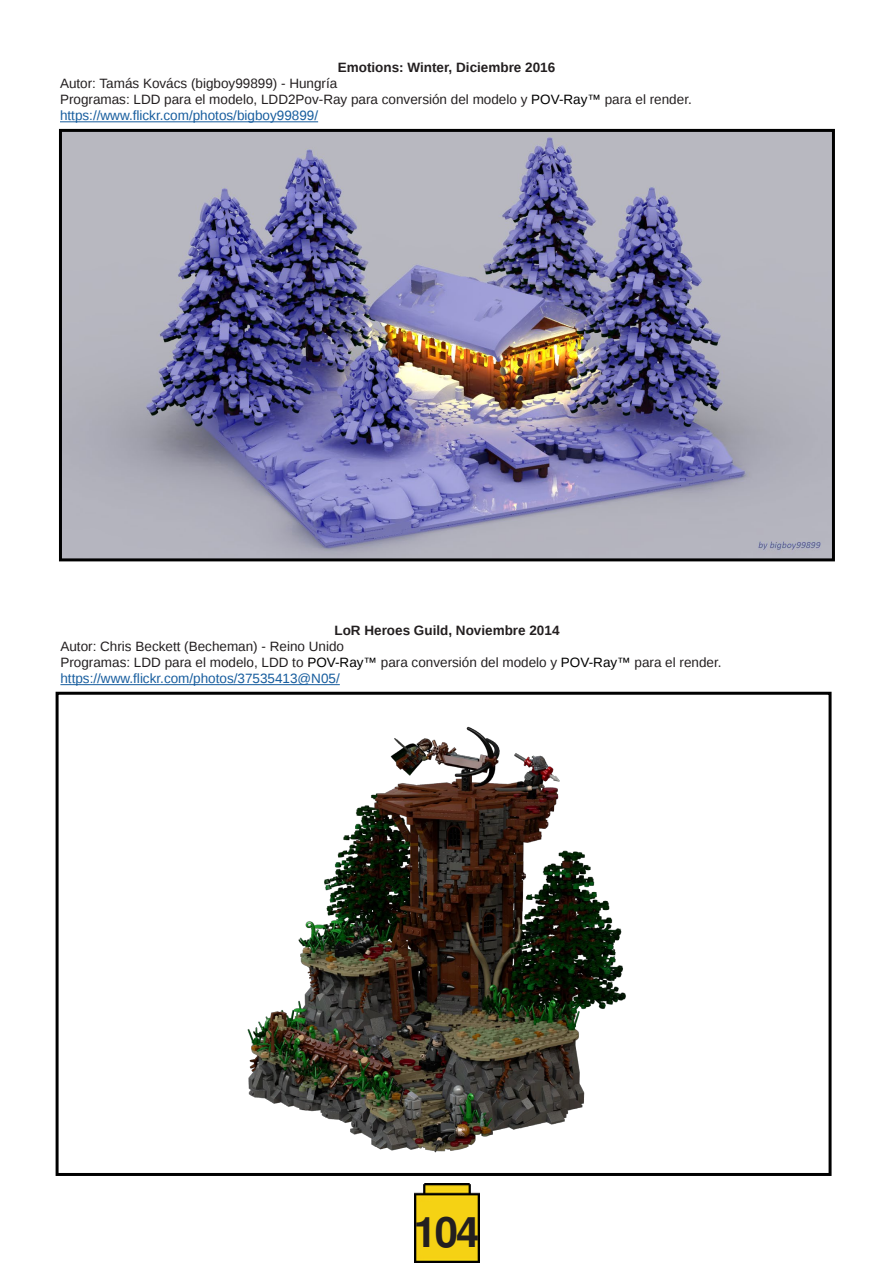
<style>
.page{position:relative;width:893px;height:1263px;background:#fff}
.page>*{position:absolute;margin:0;border:0;box-sizing:border-box;transform-origin:0 0}
.t1{font:700 42px "Free Sans";color:#231f20}
.t2{font:13.5px/16.2px "Liberation Sans";color:#231f20}
.t3{font:700 13.5px "Liberation Sans";color:#231f20}
.s1{color:#000}
.s2{color:#175d9e}
</style>
<div class="page">
<img style="left:63px;top:133px;width:768px;height:424px">
<div style="left:59px;top:129px;width:776px;height:432px;border:3px solid #000"></div>
<hr style="left:60px;top:121px;width:258px;height:1px;background:#175d9e">
<img style="left:247px;top:726px;width:379px;height:427px">
<div style="left:56px;top:692px;width:776px;height:484px;border:3px solid #000"></div>
<hr style="left:60px;top:684px;width:280px;height:1px;background:#175d9e">
<img style="left:414px;top:1183px;width:66px;height:80px">
<p class="t3" style="left:338px;top:60px;width:219px">Emotions: Winter, Diciembre 2016</p>
<p class="t2" style="left:60px;top:75px;width:633px">Autor: Tamás Kovács (bigboy99899) - Hungría<br>Programas: LDD para el modelo, LDD2Pov-Ray para conversión del modelo y <span class="s1">POV-Ray™</span> para el render. <span class="s2">https://www.flickr.com/photos/bigboy99899/</span></p>
<p class="t3" style="left:334px;top:622px;width:227px">LoR Heroes Guild, Noviembre 2014</p>
<p class="t2" style="left:60px;top:638px;width:663px">Autor: Chris Beckett (Becheman) - Reino Unido<br>Programas: LDD para el modelo, LDD to <span class="s1">POV-Ray™</span> para conversión del modelo y <span class="s1">POV-Ray™</span> para el render. <span class="s2">https://www.flickr.com/photos/37535413@N05/</span></p>
<h1 class="t1" style="left:413px;top:1199px;width:68px">104</h1>
</div>
